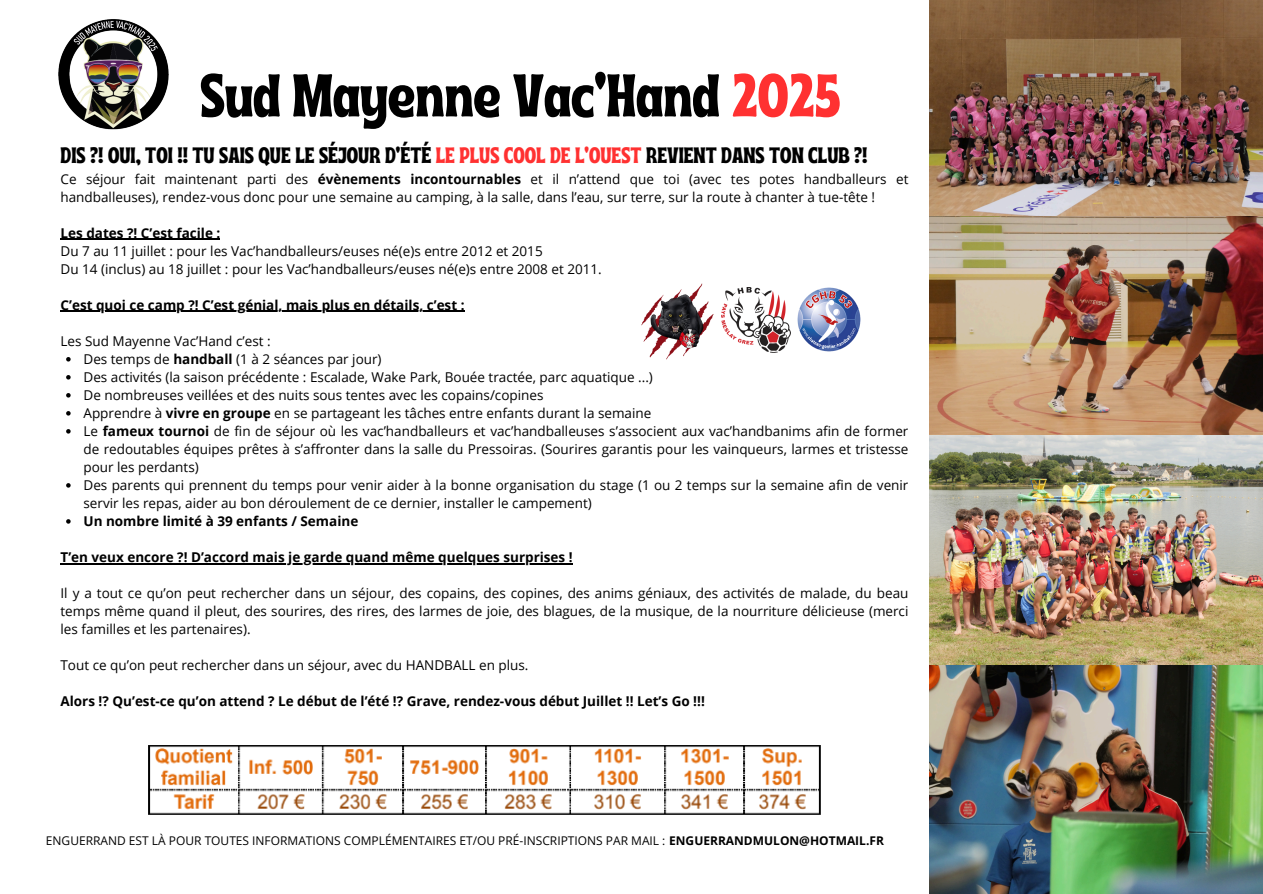
<style>
.page{position:relative;width:1263px;height:894px;background:#fff}
.page>*{position:absolute;margin:0;border:0;box-sizing:border-box;transform-origin:0 0}
.t1{font:60.15px "Ayr Tropika Island Int";color:#000}
.t2{font:22.2px "Ayr Tropika Island Int";color:#000}
.t3{font:13.5px/18px "Open Sans";color:#000}
.t4{font:700 13.5px "Open Sans";color:#000}
.t5{font:12px "Open Sans";color:#000}
.s1{color:#ff3131}
.s2{font-weight:700}
</style>
<div class="page">
<img style="left:929px;top:0;width:334px;height:444px">
<img style="left:930px;top:435px;width:333px;height:457px">
<img style="left:58px;top:19px;width:111px;height:111px">
<img style="left:797px;top:287px;width:64px;height:65px">
<img style="left:725px;top:287px;width:65px;height:66px">
<img style="left:641px;top:283px;width:84px;height:77px">
<hr style="left:61px;top:239px;width:159px;height:1px;background:#000">
<hr style="left:61px;top:311px;width:404px;height:1px;background:#000">
<svg style="left:66px;top:357px;width:5px;height:4px"></svg>
<svg style="left:66px;top:375px;width:5px;height:4px"></svg>
<svg style="left:66px;top:393px;width:5px;height:4px"></svg>
<svg style="left:66px;top:411px;width:5px;height:4px"></svg>
<svg style="left:66px;top:429px;width:5px;height:4px"></svg>
<svg style="left:66px;top:483px;width:5px;height:4px"></svg>
<svg style="left:66px;top:519px;width:5px;height:4px"></svg>
<hr style="left:61px;top:563px;width:512px;height:1px;background:#000">
<img style="left:148px;top:745px;width:673px;height:70px">
<h3 class="t1" style="left:200px;top:38px;width:642px">Sud Mayenne Vac’Hand <span class="s1">2025</span></h3>
<h4 class="t2" style="left:61px;top:134px;width:808px">DIS ?! OUI, TOI !! TU SAIS QUE LE SÉJOUR D’ÉTÉ <span class="s1">LE PLUS COOL DE L’OUEST</span> REVIENT DANS TON CLUB ?!</h4>
<p class="t3" style="left:61px;top:169px;width:849px">Ce séjour fait maintenant parti des <span class="s2">évènements incontournables</span> et il n’attend que toi (avec tes potes handballeurs et handballeuses), rendez-vous donc pour une semaine au camping, à la salle, dans l’eau, sur terre, sur la route à chanter à tue-tête !</p>
<p class="t3" style="left:61px;top:223px;width:543px"><span class="s2">Les dates ?! C’est facile :<br></span>Du 7 au 11 juillet : pour les Vac’handballeurs/euses né(e)s entre 2012 et 2015<br>Du 14 (inclus) au 18 juillet : pour les Vac’handballeurs/euses né(e)s entre 2008 et 2011.</p>
<h1 class="t4" style="left:61px;top:295px;width:406px">C’est quoi ce camp ?! C’est génial, mais plus en détails, c’est :</h1>
<h2 class="t3" style="left:61px;top:331px;width:212px">Les Sud Mayenne Vac’Hand c’est :</h2>
<h4 class="t3" style="left:83px;top:349px;width:300px">Des temps de <span class="s2">handball</span> (1 à 2 séances par jour)</h4>
<h4 class="t3" style="left:83px;top:367px;width:571px">Des activités (la saison précédente : Escalade, Wake Park, Bouée tractée, parc aquatique ...)</h4>
<h3 class="t3" style="left:83px;top:385px;width:462px">De nombreuses veillées et des nuits sous tentes avec les copains/copines</h3>
<h4 class="t3" style="left:83px;top:403px;width:569px">Apprendre à <span class="s2">vivre en groupe</span> en se partageant les tâches entre enfants durant la semaine</h4>
<p class="t3" style="left:83px;top:421px;width:826px;text-align:justify">Le <span class="s2">fameux tournoi</span> de fin de séjour où les vac’handballeurs et vac’handballeuses s’associent aux vac’handbanims afin de former de redoutables équipes prêtes à s’affronter dans la salle du Pressoiras. (Sourires garantis pour les vainqueurs, larmes et tristesse pour les perdants)</p>
<p class="t3" style="left:83px;top:475px;width:826px">Des parents qui prennent du temps pour venir aider à la bonne organisation du stage (1 ou 2 temps sur la semaine afin de venir servir les repas, aider au bon déroulement de ce dernier, installer le campement)</p>
<p class="t4" style="left:83px;top:511px;width:276px">Un nombre limité à 39 enfants / Semaine</p>
<p class="t4" style="left:61px;top:547px;width:514px">T’en veux encore ?! D’accord mais je garde quand même quelques surprises !</p>
<p class="t3" style="left:61px;top:583px;width:849px;text-align:justify">Il y a tout ce qu’on peut rechercher dans un séjour, des copains, des copines, des anims géniaux, des activités de malade, du beau temps même quand il pleut, des sourires, des rires, des larmes de joie, des blagues, de la musique, de la nourriture délicieuse (merci les familles et les partenaires).</p>
<p class="t3" style="left:61px;top:655px;width:469px">Tout ce qu’on peut rechercher dans un séjour, avec du HANDBALL en plus.</p>
<p class="t4" style="left:61px;top:691px;width:646px">Alors !? Qu’est-ce qu’on attend ? Le début de l’été !? Grave, rendez-vous début Juillet !! Let’s Go !!!</p>
<h4 class="t5" style="left:46px;top:831px;width:839px">ENGUERRAND EST LÀ POUR TOUTES INFORMATIONS COMPLÉMENTAIRES ET/OU PRÉ-INSCRIPTIONS PAR MAIL : <span class="s2">ENGUERRANDMULON@HOTMAIL.FR</span></h4>
</div>
